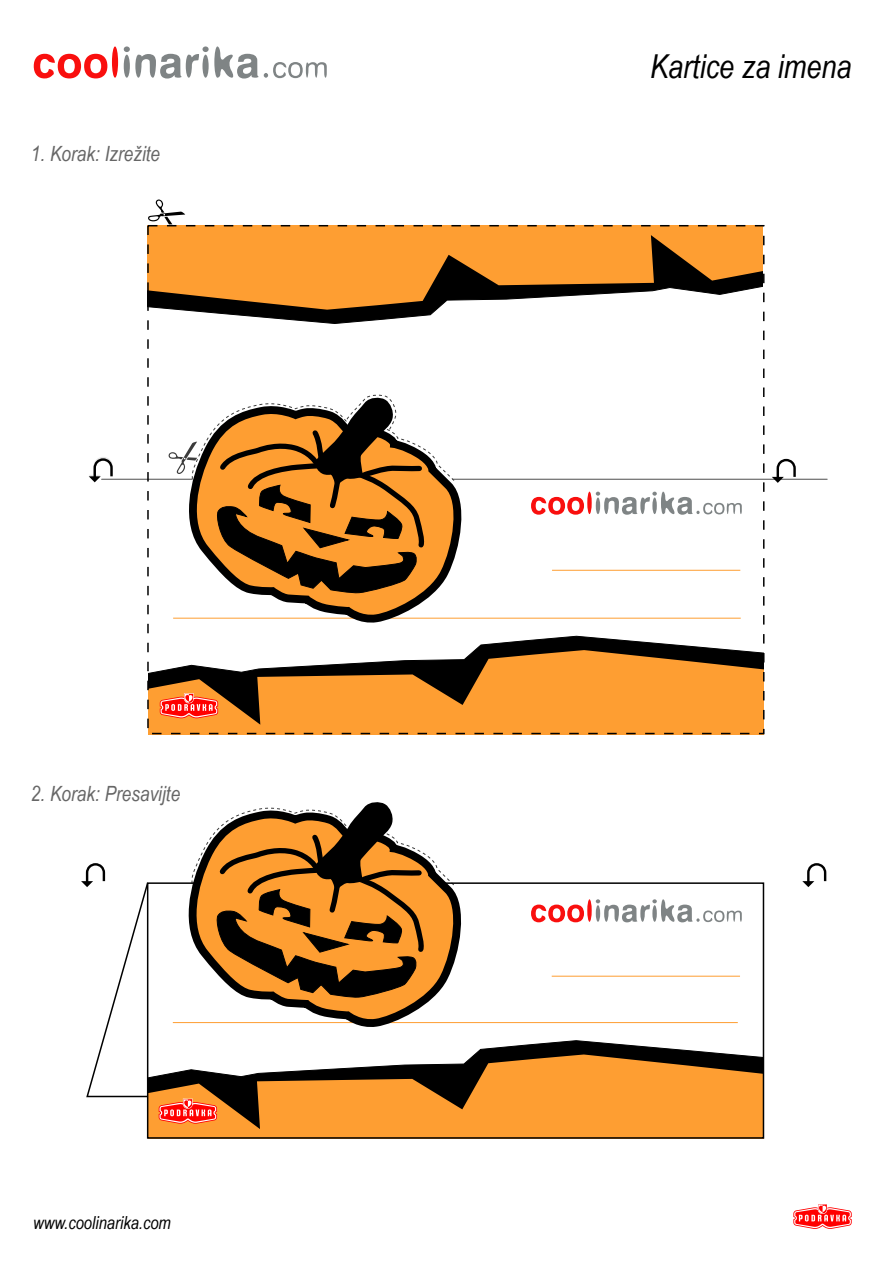
<style>
.page{position:relative;width:893px;height:1263px;background:#fff}
.page>*{position:absolute;margin:0;border:0;box-sizing:border-box;transform-origin:0 0}
.t1{font:italic 33px "Arial Narrow";color:#000}
.t2{font:italic 21px "Arial Narrow";color:#666}
.t3{font:italic 18px "Arial Narrow";color:#000}
</style>
<div class="page">
<svg style="left:474px;top:1040px;width:256px;height:14px;fill:#060606"></svg>
<svg style="left:150px;top:1054px;width:611px;height:82px;background:#cf8a3d"></svg>
<div style="left:147px;top:882px;width:617px;height:257px;border:2px solid #000"></div>
<svg style="left:81px;top:863px;width:70px;height:235px"></svg>
<svg style="left:802px;top:863px;width:24px;height:24px"></svg>
<hr style="left:173px;top:1022px;width:565px;height:1px;background:#fe9e32">
<hr style="left:552px;top:976px;width:188px;height:1px;background:#fe9e32">
<svg style="left:182px;top:882px;width:285px;height:145px"></svg>
<svg style="left:188px;top:802px;width:267px;height:196px"></svg>
<svg style="left:159px;top:1098px;width:58px;height:26px;background:#fe6347"></svg>
<svg style="left:179px;top:310px;width:258px;height:14px;fill:#020202"></svg>
<svg style="left:150px;top:228px;width:611px;height:82px;background:#d08b3c"></svg>
<svg style="left:474px;top:635px;width:261px;height:15px"></svg>
<svg style="left:150px;top:650px;width:611px;height:81px;background:#cf8a3d"></svg>
<hr style="left:173px;top:618px;width:568px;height:1px;background:#fe9e32">
<hr style="left:552px;top:570px;width:188px;height:1px;background:#fe9e32">
<svg style="left:183px;top:478px;width:284px;height:144px"></svg>
<hr style="left:102px;top:479px;width:90px;height:1px;background:#4d4d4d">
<hr style="left:452px;top:479px;width:375px;height:1px;background:#4d4d4d">
<div style="left:147px;top:225px;width:617px;height:509px;border:2px dashed #000"></div>
<svg style="left:148px;top:199px;width:37px;height:25px"></svg>
<svg style="left:89px;top:457px;width:24px;height:25px"></svg>
<svg style="left:772px;top:459px;width:24px;height:24px"></svg>
<svg style="left:168px;top:394px;width:287px;height:199px"></svg>
<svg style="left:160px;top:693px;width:58px;height:25px"></svg>
<svg style="left:531px;top:497px;width:53px;height:18px"></svg>
<div style="left:587px;top:492px;width:5px;height:22px;background:#f90f0e;border-radius:50%"></div>
<svg style="left:596px;top:492px;width:146px;height:23px"></svg>
<svg style="left:531px;top:904px;width:53px;height:18px"></svg>
<div style="left:587px;top:899px;width:5px;height:23px;background:#f90f0e;border-radius:50%"></div>
<svg style="left:596px;top:899px;width:146px;height:23px"></svg>
<svg style="left:793px;top:1204px;width:59px;height:25px"></svg>
<svg style="left:34px;top:54px;width:73px;height:24px"></svg>
<div style="left:112px;top:46px;width:6px;height:32px;background:#f90f0e;border-radius:50%"></div>
<svg style="left:124px;top:46px;width:203px;height:33px"></svg>
<p class="t2" style="left:31px;top:139px;width:131px">1. Korak: Izrežite</p>
<p class="t2" style="left:31px;top:779px;width:151px">2. Korak: Presavijte</p>
<p class="t3" style="left:33px;top:1210px;width:139px">www.coolinarika.com</p>
<h1 class="t1" style="left:650px;top:43px;width:203px">Kartice za imena</h1>
</div>
